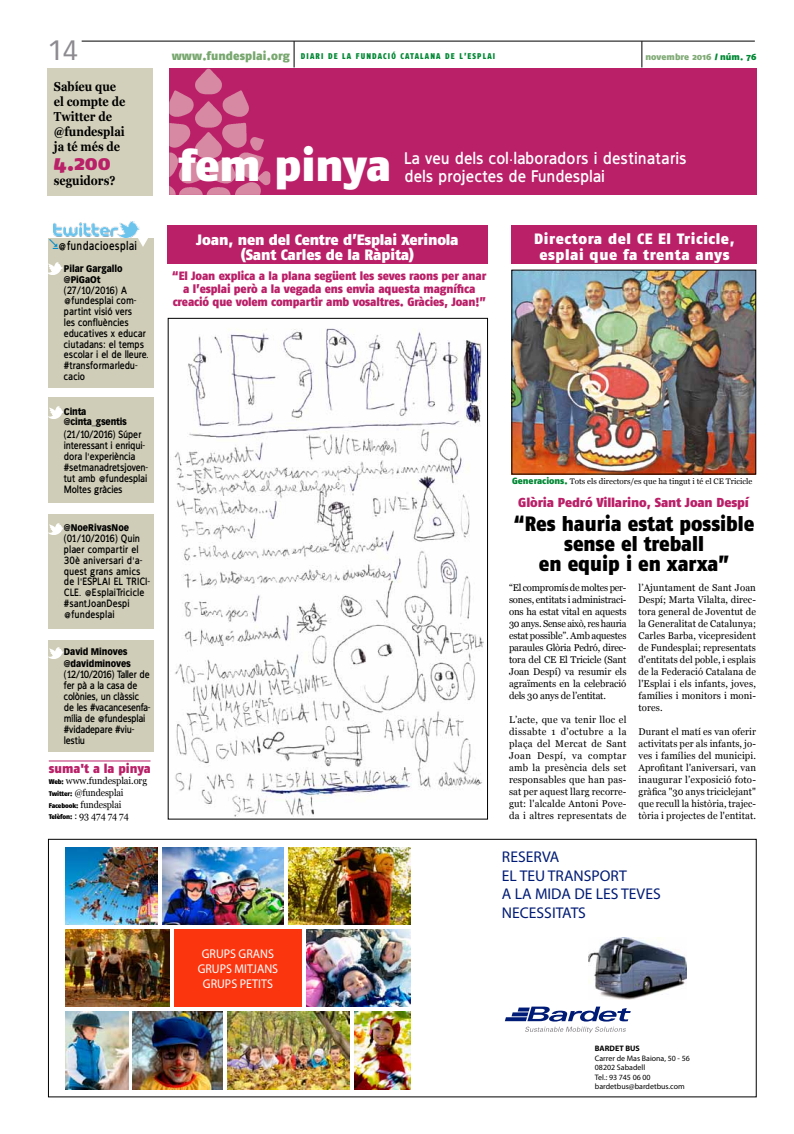
<style>
.page{position:relative;width:794px;height:1134px;background:#fff}
.page>*{position:absolute;margin:0;border:0;box-sizing:border-box;transform-origin:0 0}
.t1{font:900 44.2px "Fago No";letter-spacing:-.015em;color:#fff}
.t2{font:27.5px "Vectora LH";color:#8d8b90}
.t3{font:900 21px "Fago No";color:#ba2068}
.t4{font:900 20.8px/19.9px "Fago No";color:#000;text-align:center;scale:.92 1}
.t5{font:700 17px/18px "Fran Klein";letter-spacing:-.005em;color:#fff;scale:.96 1}
.t6{font:15.6px/18.7px "Myriad Pro";color:#001b75}
.t7{font:900 15px/15px "Fago No";letter-spacing:-.005em;color:#fff;text-align:center}
.t8{font:900 15px/16px "Fago No";letter-spacing:.04em;color:#fff;text-align:center}
.t9{font:15px/18px "Myriad Pro";color:#001b75;scale:.94 1}
.t10{font:13.2px/15.9px "Myriad Pro";color:#fff;text-align:center}
.t11{font:700 13px/15px "Georgia";color:#000;scale:.85 1}
.t12{font:900 13px "Fago No";letter-spacing:-.01em;color:#ba2068}
.t13{font:900 13px "Fago No";letter-spacing:-.01em;color:#ba2068;scale:.94 1}
.t14{font:12.7px/15.2px "Myriad Pro";color:#fff;text-align:center;scale:.94 1}
.t15{font:700 12.6px "Fran Klein";letter-spacing:.02em;color:#000;scale:.84 1}
.t16{font:900 12px/13px "Fago No";letter-spacing:-.01em;color:#ba2068;text-align:center;scale:.93 1}
.t17{font:700 10.7px/10.8px "Fran Klein";letter-spacing:-.01em;color:#000;scale:.89 1}
.t18{font:700 10.7px/11px "Fran Klein";letter-spacing:-.03em;color:#000;scale:.89 1}
.t19{font:9.8px/12px "Georgia";letter-spacing:.01em;color:#000;text-align:justify}
.t20{font:9.8px/12px "Georgia";letter-spacing:.01em;color:#000;text-align:justify;scale:.96 1}
.t21{font:9.7px/11.6px "Georgia";letter-spacing:-.01em;color:#000}
.t22{font:900 9.5px/10.8px "Vectora LH";letter-spacing:-.01em;color:#000;scale:.89 1}
.t23{font:900 9px "Fago No";letter-spacing:.01em;color:#81ab77}
.t24{font:900 8.3px "Fago No";letter-spacing:.155em;color:#018834;scale:.88 1}
.t25{font:8px "Georgia";color:#000}
.t26{font:7.9px/9.5px "Myriad Pro";color:#000}
.t27{font:700 7.9px "Myriad Pro";color:#000}
.s1{font-size:12px;color:#78a76f}
.s2{color:#018834}
.s3{font-family:"Fago No";font-weight:900;font-size:6.8px}
.s4{font-family:"Fago No";font-weight:900;font-size:9px;color:#018834}
</style>
<div class="page">
<hr style="left:82px;top:41px;width:673px;height:1px;background:#000">
<svg style="left:641px;top:41px;width:1px;height:26px"></svg>
<svg style="left:294px;top:41px;width:1px;height:26px"></svg>
<div style="left:48px;top:238px;width:106px;height:149px;background:#cfcdb7"></div>
<div style="left:48px;top:397px;width:106px;height:106px;background:#cfcdb7"></div>
<div style="left:48px;top:514px;width:106px;height:114px;background:#cfcdb7"></div>
<div style="left:48px;top:640px;width:106px;height:111px;background:#cfcdb7"></div>
<div style="left:47px;top:68px;width:106px;height:127px;background:#d2d0bb"></div>
<svg style="left:138px;top:238px;width:10px;height:9px"></svg>
<img style="left:53px;top:221px;width:86px;height:16px">
<img style="left:48px;top:263px;width:15px;height:11px">
<img style="left:48px;top:407px;width:15px;height:11px">
<img style="left:48px;top:523px;width:15px;height:12px">
<img style="left:48px;top:647px;width:15px;height:11px">
<hr style="left:49px;top:760px;width:101px;height:1px;background:#ba2068">
<div style="left:169px;top:68px;width:587px;height:127px;background:#ba2068"></div>
<img style="left:170px;top:328px;width:313px;height:488px">
<div style="left:168px;top:318px;width:320px;height:501px;border:1px solid #000"></div>
<div style="left:167px;top:225px;width:321px;height:39px;background:#ba2068"></div>
<img style="left:513px;top:272px;width:241px;height:200px">
<div style="left:512px;top:225px;width:245px;height:39px;background:#ba2068"></div>
<img style="left:169px;top:69px;width:101px;height:126px">
<img style="left:65px;top:847px;width:346px;height:243px">
<img style="left:66px;top:930px;width:103px;height:77px">
<div style="left:174px;top:930px;width:128px;height:77px;background:#fb360f"></div>
<img style="left:307px;top:930px;width:103px;height:77px">
<img style="left:288px;top:847px;width:122px;height:77px">
<img style="left:228px;top:1012px;width:121px;height:77px">
<img style="left:66px;top:847px;width:91px;height:77px">
<img style="left:133px;top:1012px;width:90px;height:77px">
<img style="left:162px;top:847px;width:122px;height:77px">
<img style="left:66px;top:1012px;width:62px;height:77px">
<img style="left:354px;top:1012px;width:56px;height:77px">
<svg style="left:491px;top:937px;width:231px;height:160px"></svg>
<img style="left:588px;top:938px;width:98px;height:61px">
<svg style="left:505px;top:1006px;width:126px;height:15px"></svg>
<svg style="left:525px;top:1027px;width:101px;height:6px"></svg>
<h2 class="t2" style="left:47px;top:34px;width:32px">14</h2>
<p class="t24" style="left:172px;top:51px;width:369px"><span class="s1">www.fundesplai.org</span> diari de la fundació catalana de l’esplai</p>
<p class="t23" style="left:645px;top:51px;width:113px">novembre 2016 <span class="s2">/ núm. 76</span></p>
<h3 class="t11" style="left:54px;top:78px;width:86px">Sabíeu que el compte de<br>Twitter de @fundesplai ja té més de</h3>
<h3 class="t3" style="left:54px;top:150px;width:58px">4.200</h3>
<h3 class="t11" style="left:54px;top:172px;width:74px">seguidors?</h3>
<h1 class="t1" style="left:179px;top:139px;width:214px">fem pinya</h1>
<h3 class="t5" style="left:404px;top:149px;width:295px">La veu dels col·laboradors i destinataris dels projectes de Fundesplai</h3>
<p class="t15" style="left:58px;top:238px;width:95px">@fundacioesplai</p>
<p class="t22" style="left:64px;top:263px;width:68px">Pilar Gargallo @PiGaOt</p>
<p class="t17" style="left:64px;top:284px;width:97px">(27/10/2016) A @fundesplai com&shy;partint visió vers<br>les confluències educatives x educar ciutadans: el temps escolar i el de lleure. #transformarledu&shy;cacio</p>
<p class="t22" style="left:64px;top:406px;width:72px;line-height:10px">Cinta @cinta_gsentis</p>
<p class="t17" style="left:64px;top:428px;width:96px">(21/10/2016) Súper interessant i enriqui&shy;dora l'experiència #setmanadretsjoven&shy;tut amb @fundesplai<br>Moltes gràcies</p>
<p class="t22" style="left:64px;top:523px;width:75px">@NoeRivasNoe</p>
<p class="t17" style="left:64px;top:533px;width:98px">(01/10/2016) Quin plaer compartir el<br>30è aniversari d'a&shy;quest grans amics de l'ESPLAI EL TRICI-<br>CLE. @EsplaiTricicle #santJoanDespi @fundesplai</p>
<p class="t22" style="left:64px;top:646px;width:77px;line-height:12px">David Minoves @davidminoves</p>
<p class="t18" style="left:64px;top:669px;width:99px">(12/10/2016) Taller de fer pà a la casa de colònies, un clàssic de les #vacancesenfa&shy;mília de @fundesplai #vidadepare #viu&shy;lestiu</p>
<h3 class="t13" style="left:49px;top:760px;width:110px">suma't a la pinya</h3>
<p class="t21" style="left:49px;top:775px;width:100px"><span class="s3">Web:</span> www.fundesplai.org<br><span class="s3">Twitter:</span> @fundesplai<br><span class="s3">Facebook:</span> fundesplai<br><span class="s3">Telèfon:</span> : 93 474 74 74</p>
<h3 class="t7" style="left:196px;top:232px;width:264px">Joan, nen del Centre d’Esplai Xerinola (Sant Carles de la Ràpita)</h3>
<p class="t16" style="left:172px;top:269px;width:339px">“El Joan explica a la plana següent les seves raons per anar a l’esplai però a la vegada ens envia aquesta magnífica creació que volem compartir amb vosaltres. Gràcies, Joan!”</p>
<h3 class="t8" style="left:534px;top:231px;width:202px">Directora del CE El Tricicle, esplai que fa trenta anys</h3>
<p class="t25" style="left:512px;top:476px;width:242px"><span class="s4">Generacions.</span> Tots els directors/es que ha tingut i té el CE Tricicle</p>
<h3 class="t12" style="left:518px;top:494px;width:232px">Glòria Pedró Villarino, Sant Joan Despí</h3>
<h3 class="t4" style="left:514px;top:514px;width:263px">“Res hauria estat possible sense el treball<br>en equip i en xarxa”</h3>
<p class="t20" style="left:509px;top:581px;width:124px">“El compromís de moltes per&shy;sones, entitats i administraci&shy;ons ha estat vital en aquests 30 anys. Sense això, res hauria estat possible”. Amb aquestes paraules Glòria Pedró, direc&shy;tora del CE El Tricicle (Sant Joan Despí) va resumir els agraïments en la celebració dels 30 anys de l’entitat.</p>
<p class="t19" style="left:509px;top:713px;width:119px">L’acte, que va tenir lloc el dissabte 1 d’octubre a la plaça del Mercat de Sant Joan Despí, va comptar amb la presència dels set responsables que han pas&shy;sat per aquest llarg recorre&shy;gut: l'alcalde Antoni Pove&shy;da i altres representats de</p>
<p class="t19" style="left:638px;top:581px;width:119px">l’Ajuntament de Sant Joan Despí; Marta Vilalta, direc&shy;tora general de Joventut de la Generalitat de Catalunya; Carles Barba, vicepresident de Fundesplai; representats d'entitats del poble, i esplais de la Federació Catalana de l'Esplai i els infants, joves, famílies i monitors i moni&shy;tores.</p>
<p class="t19" style="left:638px;top:725px;width:119px">Durant el matí es van oferir activitats per als infants, jo&shy;ves i famílies del municipi.<br>Aprofitant l'aniversari, van inaugurar l’exposició foto&shy;gràfica "30 anys triciclejant" que recull la història, trajec&shy;tòria i projectes de l'entitat.</p>
<h3 class="t10" style="left:227px;top:940px;width:90px">GRUPS GRANS<br>GRUPS MITJANS</h3>
<p class="t14" style="left:198px;top:946px;width:87px">GRUPS GRANS<br>GRUPS MITJANS<br>GRUPS PETITS</p>
<h3 class="t6" style="left:502px;top:847px;width:160px">RESERVA<br>EL TEU TRANSPORT<br>A LA MIDA DE LES TEVES<br>NECESSITATS</h3>
<h3 class="t9" style="left:447px;top:874px;width:155px">EL TEU TRANSPORT<br>A LA MIDA DE LES TEVES</h3>
<p class="t27" style="left:595px;top:1043px;width:46px">BARDET BUS</p>
<p class="t26" style="left:595px;top:1053px;width:96px">Carrer de Mas Baiona, 50 - 56<br>08202 Sabadell<br>Tel.: 93 745 06 00 bardetbus@bardetbus.com</p>
</div>
